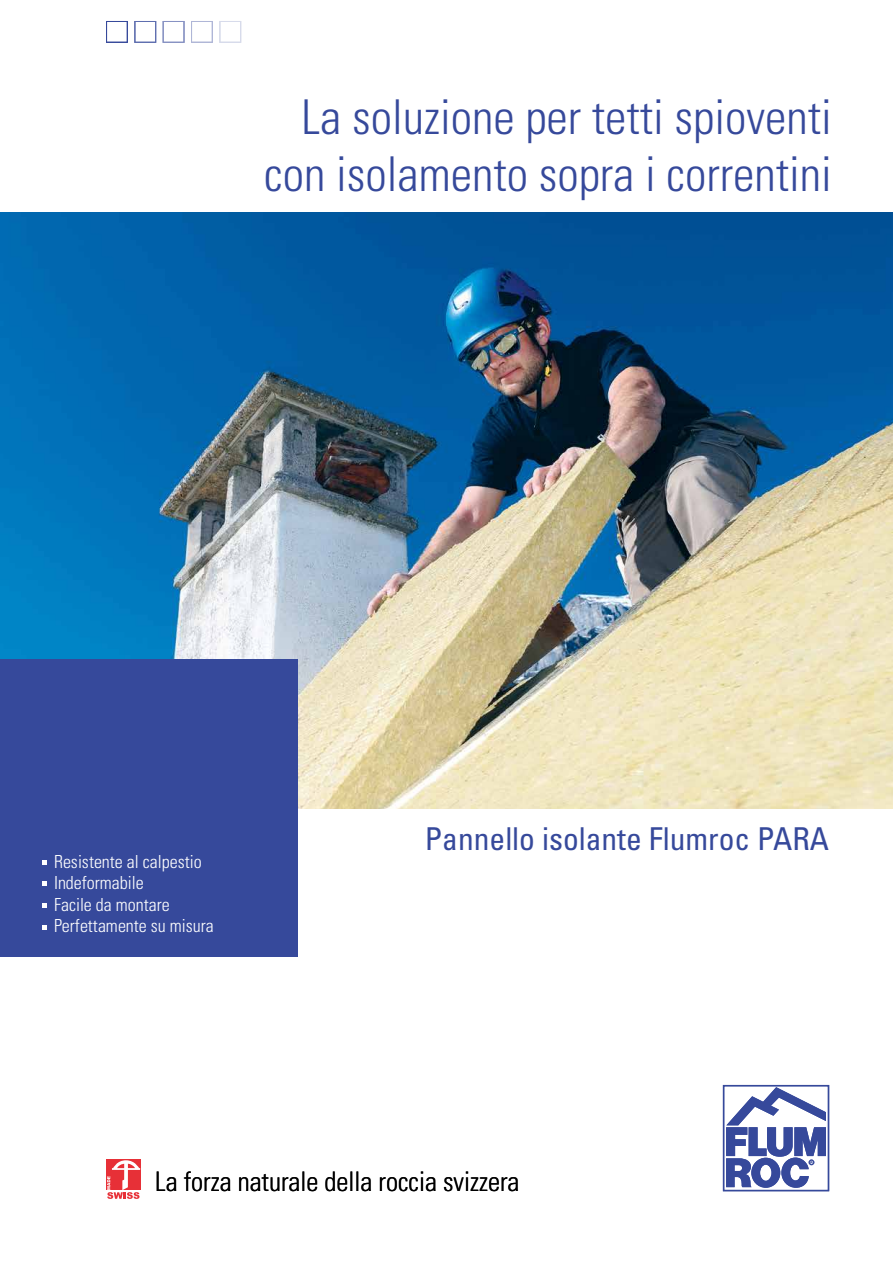
<style>
.page{position:relative;width:893px;height:1263px;background:#fff}
.page>*{position:absolute;margin:0;border:0;box-sizing:border-box;transform-origin:0 0}
.t1{font:300 condensed 48px/57px "Univers LT Std";color:#36499b;text-align:right}
.t2{font:condensed 31.5px "Univers LT Std";color:#36499b}
.t3{font:300 condensed 27px "Univers LT Std";color:#000}
.t4{font:300 condensed 18px/21.6px "Univers LT Std";color:#fff}
</style>
<div class="page">
<div style="left:220px;top:21px;width:21px;height:22px;border:1px solid #d7dbeb"></div>
<div style="left:191px;top:21px;width:22px;height:22px;border:1px solid #afb6d7"></div>
<div style="left:163px;top:21px;width:21px;height:22px;border:1px solid #8792c3"></div>
<div style="left:135px;top:21px;width:21px;height:22px;border:1px solid #5e6eaf"></div>
<div style="left:106px;top:21px;width:22px;height:22px;border:1px solid #36499b"></div>
<div style="left:723px;top:1085px;width:106px;height:106px;border:1px solid #36499b"></div>
<svg style="left:726px;top:1087px;width:100px;height:101px"></svg>
<div style="left:106px;top:1159px;width:34px;height:31px;background:#e73037"></div>
<svg style="left:107px;top:1160px;width:33px;height:39px"></svg>
<img style="left:0;top:213px;width:893px;height:596px">
<div style="left:0;top:659px;width:298px;height:298px;background:#36499b"></div>
<svg style="left:43px;top:860px;width:4px;height:4px"></svg>
<svg style="left:43px;top:881px;width:4px;height:5px"></svg>
<svg style="left:43px;top:903px;width:4px;height:5px"></svg>
<svg style="left:43px;top:925px;width:4px;height:4px"></svg>
<h1 class="t1" style="left:264px;top:89px;width:569px">La soluzione per tetti spioventi con isolamento sopra i correntini</h1>
<p class="t4" style="left:54px;top:850px;width:161px">Resistente al calpestio<br>Indeformabile<br>Facile da montare<br>Perfettamente su misura</p>
<h2 class="t2" style="left:425px;top:819px;width:406px">Pannello isolante Flumroc PARA</h2>
<h3 class="t3" style="left:155px;top:1165px;width:366px">La forza naturale della roccia svizzera</h3>
</div>
